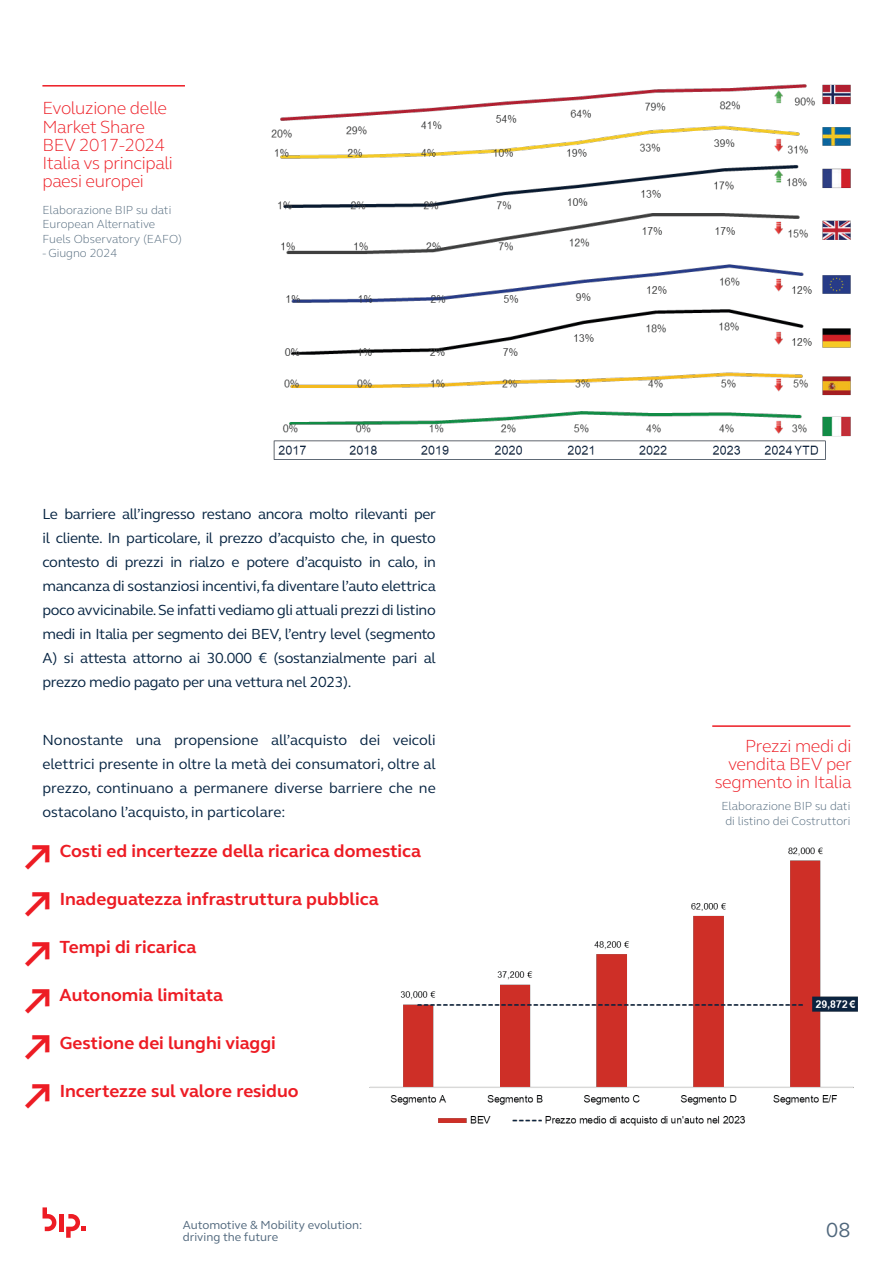
<style>
.page{position:relative;width:893px;height:1263px;background:#fff}
.page>*{position:absolute;margin:0;border:0;box-sizing:border-box;transform-origin:0 0}
.Internal_quotes_2{font:700 36px "FS Elliot Pro";color:#ed1c24}
.Num_Pags{font:21px "FS Elliot Pro";color:#50677c}
.Heading_2{font:700 18px "FS Elliot Pro";color:#ed1c24}
.Internal_quotes_2-2{font:300 18px/18px "FS Elliot Pro";letter-spacing:-.02em;color:#ed1c24;text-align:right}
.Body{font:15px/24px "FS Elliot Pro";letter-spacing:-.02em;color:#062442;text-align:justify}
.Content_Chapters{font:300 12px/14.4px "FS Elliot Pro";color:#51687b}
.Retranca{font:12px/12px "FS Elliot Pro";color:#50677c}
</style>
<div class="page">
<img style="left:271px;top:84px;width:580px;height:376px">
<img style="left:369px;top:847px;width:489px;height:279px">
<hr style="left:712px;top:725px;width:138px;height:2px;background:#ed1c24">
<hr style="left:42px;top:85px;width:143px;height:2px;background:#ed1c24">
<svg style="left:43px;top:1207px;width:14px;height:24px"></svg>
<hr style="left:59px;top:1214px;width:4px;height:17px;background:#ed1c24">
<svg style="left:66px;top:1214px;width:20px;height:24px"></svg>
<p class="Internal_quotes_2-2" style="left:42px;top:99px;width:132px;text-align:left">Evoluzione delle<br>Market Share<br>BEV 2017-2024<br>Italia vs principali paesi europei</p>
<p class="Content_Chapters" style="left:42px;top:202px;width:141px">Elaborazione BIP su dati<br>European Alternative<br>Fuels Observatory (EAFO)</p>
<p class="Content_Chapters" style="left:42px;top:246px;width:76px">- Giugno 2024</p>
<p class="Body" style="left:42px;top:502px;width:395px">Le barriere all’ingresso restano ancora molto rilevanti per il cliente. In particolare, il prezzo d’acquisto che, in questo contesto di prezzi in rialzo e potere d’acquisto in calo, in mancanza di sostanziosi incentivi, fa diventare l’auto elettrica poco avvicinabile. Se infatti vediamo gli attuali prezzi di listino medi in Italia per segmento dei BEV, l’entry level (segmento A) si attesta attorno ai 30.000 € (sostanzialmente pari al prezzo medio pagato per una vettura nel 2023).</p>
<p class="Body" style="left:42px;top:727px;width:395px">Nonostante una propensione all’acquisto dei veicoli elettrici presente in oltre la metà dei consumatori, oltre al prezzo, continuano a permanere diverse barriere che ne ostacolano l’acquisto, in particolare:</p>
<p class="Heading_2" style="left:60px;top:839px;width:363px">Costi ed incertezze della ricarica domestica</p>
<p class="Heading_2" style="left:60px;top:887px;width:320px">Inadeguatezza infrastruttura pubblica</p>
<p class="Heading_2" style="left:59px;top:935px;width:139px">Tempi di ricarica</p>
<p class="Heading_2" style="left:59px;top:983px;width:165px">Autonomia limitata</p>
<p class="Heading_2" style="left:60px;top:1031px;width:218px">Gestione dei lunghi viaggi</p>
<p class="Heading_2" style="left:60px;top:1079px;width:241px">Incertezze sul valore residuo</p>
<p class="Internal_quotes_2" style="left:21px;top:830px;width:36px">↗</p>
<p class="Internal_quotes_2" style="left:21px;top:878px;width:36px">↗</p>
<p class="Internal_quotes_2" style="left:21px;top:928px;width:36px">↗</p>
<p class="Internal_quotes_2" style="left:21px;top:975px;width:36px">↗</p>
<p class="Internal_quotes_2" style="left:21px;top:1021px;width:36px">↗</p>
<p class="Internal_quotes_2" style="left:21px;top:1070px;width:36px">↗</p>
<p class="Retranca" style="left:183px;top:1218px;width:181px">Automotive &amp; Mobility evolution: driving the future</p>
<p class="Internal_quotes_2-2" style="left:715px;top:736px;width:139px">Prezzi medi di vendita BEV per segmento in Italia</p>
<p class="Content_Chapters" style="left:721px;top:799px;width:130px;text-align:center">Elaborazione BIP su dati di listino dei Costruttori</p>
<p class="Num_Pags" style="left:826px;top:1216px;width:26px">08</p>
</div>
